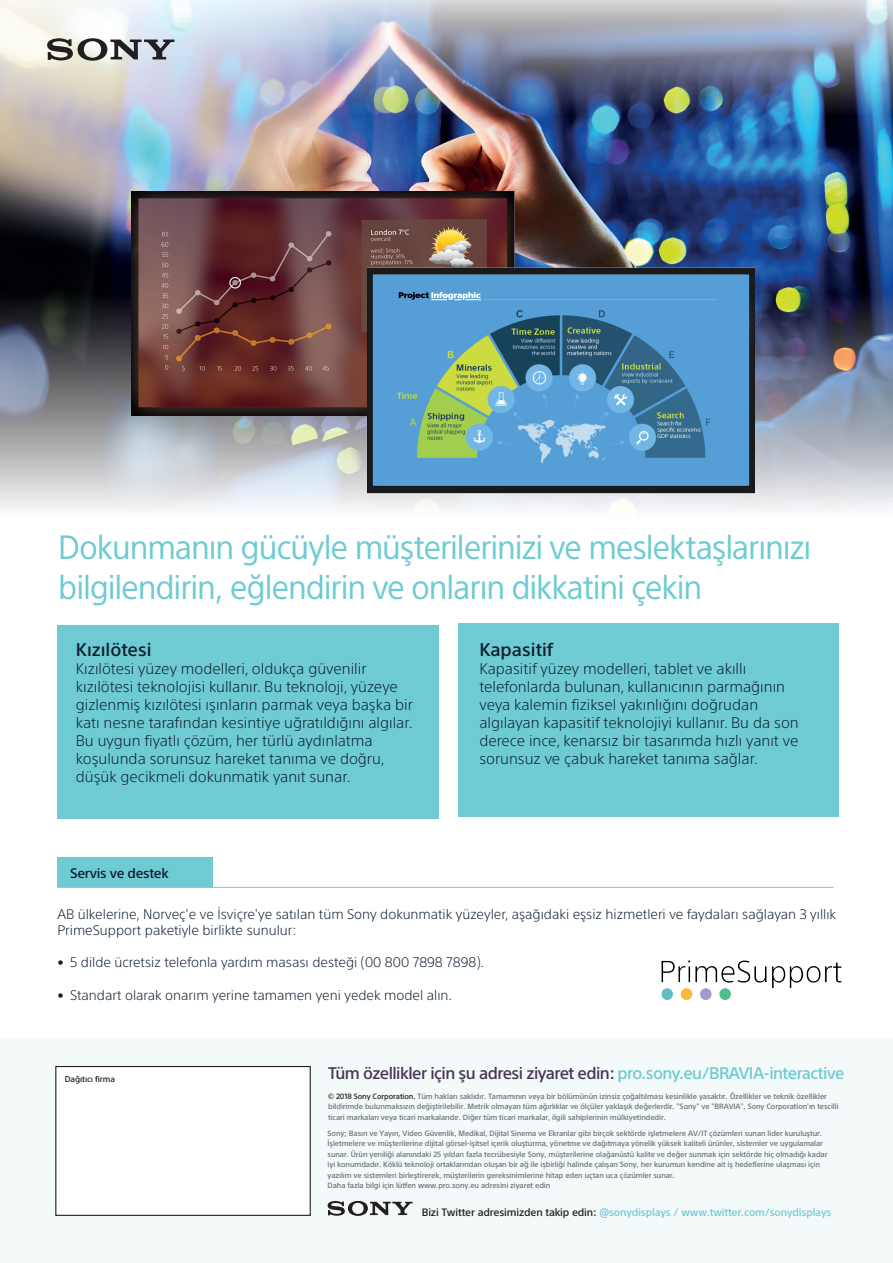
<style>
.page{position:relative;width:893px;height:1263px;background:#fff}
.page>*{position:absolute;margin:0;border:0;box-sizing:border-box;transform-origin:0 0}
.t1{font:33px/40.5px "SST";letter-spacing:-.035em;color:#6ecbd3;scale:.95 1}
.t2{font:500 18px "SST";color:#0e1e2f}
.t3{font:500 16.5px "SST Pro";letter-spacing:-.03em;color:#463754}
.t4{font:300 15px/18px "SST";color:#0e1e2f}
.t5{font:300 13.5px/16.2px "SST";color:#0e1e2f}
.t6{font:500 13.5px "SST";letter-spacing:-.02em;color:#0e1e2f}
.t7{font:500 10.5px "SST Pro";letter-spacing:-.015em;color:#6ecbd3}
.t8{font:500 8.25px "SST Pro";letter-spacing:-.015em;color:#231f20}
.t9{font:500 7.5px/10.5px "SST Pro";letter-spacing:-.015em;color:#6a747b}
.s1{color:#6ecbd3}
.s2{color:#231f20}
</style>
<div class="page">
<img style="left:0;top:115px;width:893px;height:179px">
<svg style="left:0;top:294px;width:893px;height:594px"></svg>
<div style="left:459px;top:624px;width:380px;height:193px;background:#6ecbd3"></div>
<div style="left:0;top:1038px;width:893px;height:225px;background:#f4f9fa"></div>
<img style="left:0;top:0;width:893px;height:115px">
<svg style="left:47px;top:38px;width:127px;height:23px;background:#989899"></svg>
<div style="left:58px;top:625px;width:381px;height:194px;background:#6ecbd3"></div>
<img style="left:132px;top:191px;width:382px;height:224px">
<img style="left:367px;top:268px;width:387px;height:225px">
<div style="left:57px;top:858px;width:156px;height:29px;background:#6ecbd3"></div>
<hr style="left:57px;top:887px;width:776px;height:1px;background:#6ecbd3">
<img style="left:661px;top:960px;width:181px;height:40px">
<svg style="left:328px;top:1201px;width:85px;height:15px"></svg>
<div style="left:56px;top:1066px;width:254px;height:149px;background:#fff"></div>
<div style="left:55px;top:1066px;width:256px;height:150px;border:1px solid #231f20"></div>
<h1 class="t1" style="left:58px;top:526px;width:794px">Dokunmanın gücüyle müşterilerinizi ve meslektaşlarınızı bilgilendirin, eğlendirin ve onların dikkatini çekin</h1>
<h2 class="t2" style="left:76px;top:639px;width:77px">Kızılötesi</h2>
<p class="t4" style="left:76px;top:659px;width:338px">Kızılötesi yüzey modelleri, oldukça güvenilir kızılötesi teknolojisi kullanır. Bu teknoloji, yüzeye gizlenmiş kızılötesi ışınların parmak veya başka bir katı nesne tarafından kesintiye uğratıldığını algılar.<br>Bu uygun fiyatlı çözüm, her türlü aydınlatma koşulunda sorunsuz hareket tanıma ve doğru, düşük gecikmeli dokunmatik yanıt sunar.</p>
<h2 class="t2" style="left:479px;top:639px;width:75px">Kapasitif</h2>
<p class="t4" style="left:479px;top:659px;width:321px">Kapasitif yüzey modelleri, tablet ve akıllı telefonlarda bulunan, kullanıcının parmağının veya kalemin fiziksel yakınlığını doğrudan algılayan kapasitif teknolojiyi kullanır. Bu da son derece ince, kenarsız bir tasarımda hızlı yanıt ve sorunsuz ve çabuk hareket tanıma sağlar.</p>
<h3 class="t6" style="left:70px;top:865px;width:100px">Servis ve destek</h3>
<h3 class="t5" style="left:57px;top:906px;width:780px">AB ülkelerine, Norveç'e ve İsviçre'ye satılan tüm Sony dokunmatik yüzeyler, aşağıdaki eşsiz hizmetleri ve faydaları sağlayan 3 yıllık<br>PrimeSupport paketiyle birlikte sunulur:</h3>
<h3 class="t5" style="left:57px;top:954px;width:428px">• 5 dilde ücretsiz telefonla yardım masası desteği (00 800 7898 7898).</h3>
<h3 class="t5" style="left:57px;top:987px;width:396px">• Standart olarak onarım yerine tamamen yeni yedek model alın.</h3>
<p class="t8" style="left:65px;top:1074px;width:52px">Dağıtıcı firma</p>
<h3 class="t3" style="left:328px;top:1063px;width:518px">Tüm özellikler için şu adresi ziyaret edin: <span class="s1">pro.sony.eu/BRAVIA-interactive</span></h3>
<p class="t9" style="left:328px;top:1091px;width:512px"><span class="s2">© 2018 Sony Corporation.</span> Tüm hakları saklıdır. Tamamının veya bir bölümünün izinsiz çoğaltılması kesinlikle yasaktır. Özellikler ve teknik özellikler bildirimde bulunmaksızın değiştirilebilir. Metrik olmayan tüm ağırlıklar ve ölçüler yaklaşık değerlerdir. "Sony" ve "BRAVIA", Sony Corporation'ın tescilli ticari markaları veya ticari markalarıdır. Diğer tüm ticari markalar, ilgili sahiplerinin mülkiyetindedir.</p>
<p class="t9" style="left:328px;top:1128px;width:501px">Sony; Basın ve Yayın, Video Güvenlik, Medikal, Dijital Sinema ve Ekranlar gibi birçok sektörde işletmelere AV/IT çözümleri sunan lider kuruluştur.<br>İşletmelere ve müşterilerine dijital görsel-işitsel içerik oluşturma, yönetme ve dağıtmaya yönelik yüksek kaliteli ürünler, sistemler ve uygulamalar sunar. Ürün yeniliği alanındaki 25 yıldan fazla tecrübesiyle Sony, müşterilerine olağanüstü kalite ve değer sunmak için sektörde hiç olmadığı kadar iyi konumdadır. Köklü teknoloji ortaklarından oluşan bir ağ ile işbirliği halinde çalışan Sony, her kurumun kendine ait iş hedeflerine ulaşması için yazılım ve sistemleri birleştirerek, müşterilerin gereksinimlerine hitap eden uçtan uca çözümler sunar.<br>Daha fazla bilgi için lütfen www.pro.sony.eu adresini ziyaret edin</p>
<h3 class="t7" style="left:422px;top:1206px;width:411px"><span class="s2">Bizi Twitter adresimizden takip edin:</span> @sonydisplays / www.twitter.com/sonydisplays</h3>
</div>
